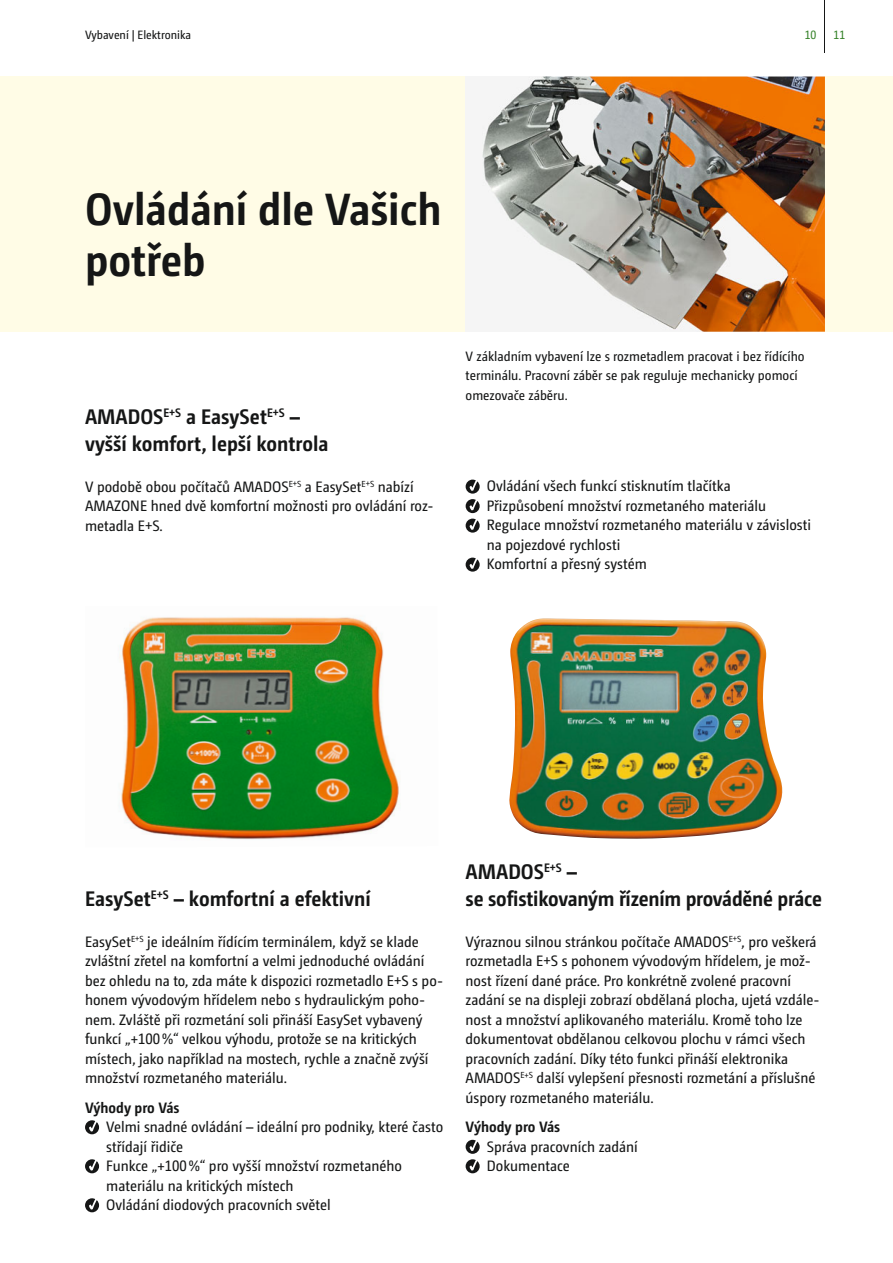
<style>
.page{position:relative;width:893px;height:1263px;background:#fff}
.page>*{position:absolute;margin:0;border:0;box-sizing:border-box;transform-origin:0 0}
.t1{font:700 45px/51px "Camingo Dos Pro S Cd";color:#151616}
.t2{font:700 21px/27px "Camingo Dos Pro S Cd";letter-spacing:-.005em;color:#151616}
.t3{font:15px/19.5px "Camingo Dos Pro S Cd";color:#151616}
.t4{font:700 15px "Camingo Dos Pro S Cd";color:#151616}
.t5{font:13.5px/19.5px "Camingo Dos Pro S Cd";color:#151616}
.t6{font:12px "Camingo Dos Pro S Cd";color:#151616}
.t7{font:12px "Camingo Dos Pro S Cd";color:#38832b}
</style>
<div class="page">
<div style="left:0;top:77px;width:893px;height:255px;background:#fffce6"></div>
<hr style="left:825px;top:0;width:1px;height:53px;background:#151616">
<img style="left:119px;top:617px;width:281px;height:223px">
<img style="left:509px;top:618px;width:274px;height:221px">
<img style="left:466px;top:77px;width:359px;height:255px">
<svg style="left:466px;top:480px;width:14px;height:33px"></svg>
<svg style="left:466px;top:519px;width:14px;height:14px"></svg>
<svg style="left:466px;top:558px;width:14px;height:14px"></svg>
<svg style="left:85px;top:1120px;width:14px;height:14px"></svg>
<svg style="left:85px;top:1159px;width:14px;height:14px"></svg>
<svg style="left:85px;top:1198px;width:14px;height:14px"></svg>
<svg style="left:466px;top:1140px;width:14px;height:33px"></svg>
<p class="t6" style="left:85px;top:30px;width:108px">Vybavení | Elektronika</p>
<p class="t7" style="left:805px;top:28px;width:13px">10</p>
<p class="t7" style="left:833px;top:28px;width:13px">11</p>
<h1 class="t1" style="left:85px;top:187px;width:358px">Ovládání dle Vašich potřeb</h1>
<p class="t5" style="left:466px;top:347px;width:341px">V základním vybavení lze s rozmetadlem pracovat i bez řídícího terminálu. Pracovní záběr se pak reguluje mechanicky pomocí omezovače záběru.</p>
<h2 class="t2" style="left:85px;top:405px;width:245px">AMADOS<sup>E+S</sup> a EasySet<sup>E+S</sup> – vyšší komfort, lepší kontrola</h2>
<p class="t3" style="left:85px;top:478px;width:350px">V podobě obou počítačů AMADOS<sup>E+S</sup> a EasySet<sup>E+S</sup> nabízí<br>AMAZONE hned dvě komfortní možnosti pro ovládání roz&shy;metadla E+S.</p>
<p class="t3" style="left:487px;top:477px;width:326px">Ovládání všech funkcí stisknutím tlačítka Přizpůsobení množství rozmetaného materiálu Regulace množství rozmetaného materiálu v závislosti na pojezdové rychlosti<br>Komfortní a přesný systém</p>
<h2 class="t2" style="left:85px;top:887px;width:287px">EasySet<sup>E+S</sup> – komfortní a efektivní</h2>
<p class="t3" style="left:85px;top:933px;width:360px">EasySet<sup>E+S</sup> je ideálním řídícím terminálem, když se klade zvláštní zřetel na komfortní a velmi jednoduché ovládání bez ohledu na to, zda máte k dispozici rozmetadlo E+S s po&shy;honem vývodovým hřídelem nebo s hydraulickým poho&shy;nem. Zvláště při rozmetání soli přináší EasySet vybavený funkcí „+100 %“ velkou výhodu, protože se na kritických místech, jako například na mostech, rychle a značně zvýší množství rozmetaného materiálu.</p>
<p class="t4" style="left:85px;top:1101px;width:96px">Výhody pro Vás</p>
<p class="t3" style="left:106px;top:1118px;width:338px">Velmi snadné ovládání – ideální pro podniky, které často střídají řidiče<br>Funkce „+100 %“ pro vyšší množství rozmetaného materiálu na kritických místech<br>Ovládání diodových pracovních světel</p>
<h2 class="t2" style="left:466px;top:860px;width:358px">AMADOS<sup>E+S</sup> –<br>se sofistikovaným řízením prováděné práce</h2>
<p class="t3" style="left:466px;top:933px;width:356px">Výraznou silnou stránkou počítače AMADOS<sup>E+S</sup>, pro veškerá rozmetadla E+S s pohonem vývodovým hřídelem, je mož&shy;nost řízení dané práce. Pro konkrétně zvolené pracovní zadání se na displeji zobrazí obdělaná plocha, ujetá vzdále&shy;nost a množství aplikovaného materiálu. Kromě toho lze dokumentovat obdělanou celkovou plochu v rámci všech pracovních zadání. Díky této funkci přináší elektronika AMADOS<sup>E+S</sup> další vylepšení přesnosti rozmetání a příslušné úspory rozmetaného materiálu.</p>
<p class="t4" style="left:466px;top:1121px;width:96px">Výhody pro Vás</p>
<p class="t3" style="left:487px;top:1138px;width:153px">Správa pracovních zadání<br>Dokumentace</p>
</div>
